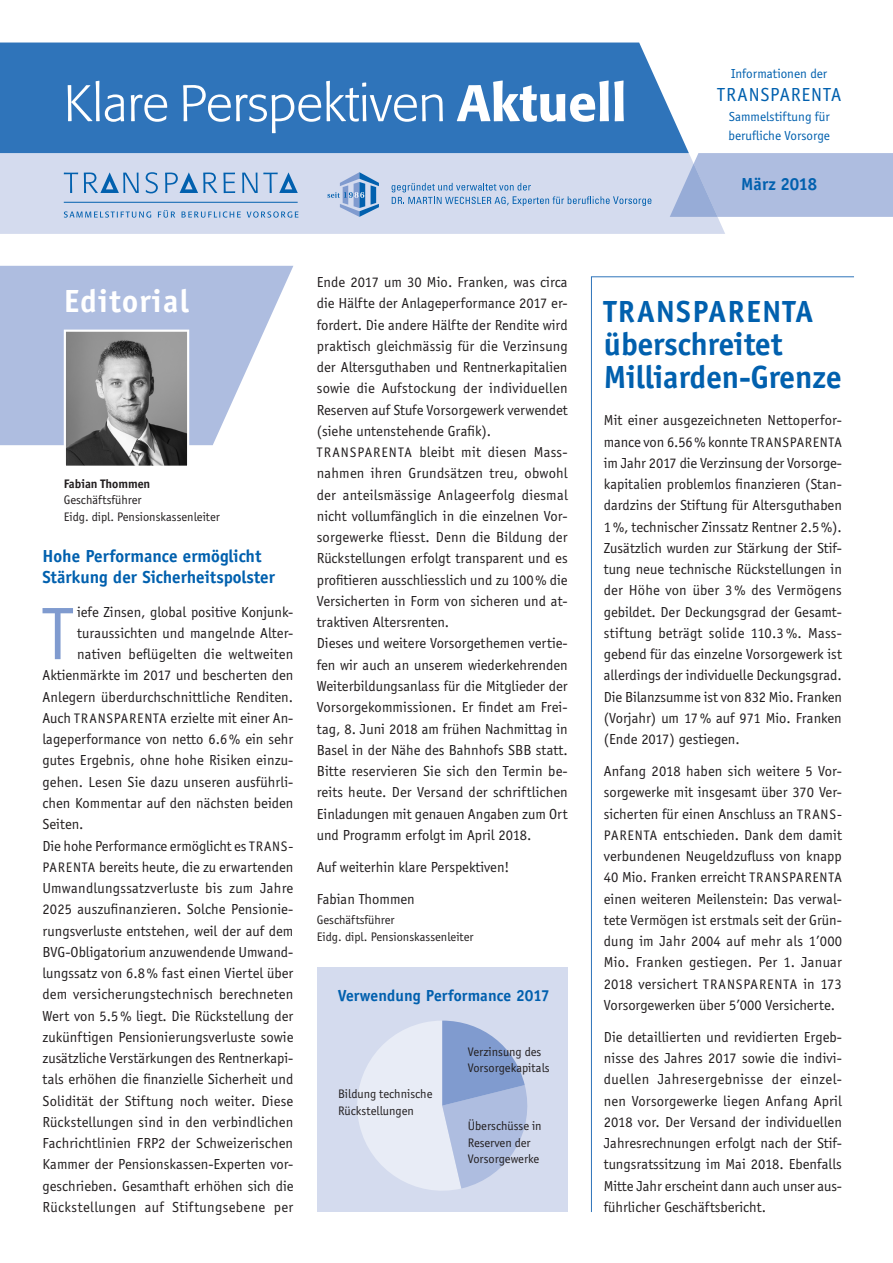
<style>
.page{position:relative;width:893px;height:1263px;background:#fff}
.page>*{position:absolute;margin:0;border:0;box-sizing:border-box;transform-origin:0 0}
.t1{font:67.8px "Futura";color:#809bcf}
.t2{font:300 51px "Formata";color:#fff}
.t3{font:700 33px/33px "Officina Sans";color:#0160ae}
.t4{font:700 33px "Officina Sans";letter-spacing:.04em;color:#fff}
.t5{font:700 31.5px "Officina Sans";letter-spacing:.05em;color:#0160ae}
.t6{font:19.5px "Officina Sans";letter-spacing:.045em;color:#0160ae}
.t7{font:700 18px/21.3px "Officina Sans";color:#0160ae}
.t8{font:700 16.5px "Officina Sans";letter-spacing:.005em;color:#0160ae}
.t9{font:15px/21.3px "Officina Sans";color:#231f20;text-align:justify}
.t10{font:15px "Officina Sans";letter-spacing:.025em;color:#231f20}
.t11{font:13.5px/19.5px "Officina Sans";color:#0160ae}
.t12{font:12.75px/16.5px "Officina Sans";color:#231f20}
.t13{font:700 12.75px "Officina Sans";color:#231f20}
.s1{font-weight:500}
.s2{font-size:14.25px}
</style>
<div class="page">
<svg style="left:0;top:266px;width:293px;height:179px;fill:#aebde0"></svg>
<div style="left:0;top:153px;width:725px;height:81px;background:#d4dbee"></div>
<svg style="left:670px;top:153px;width:223px;height:64px;background:#aebde0"></svg>
<div style="left:0;top:43px;width:689px;height:110px;background:#2f74ba"></div>
<svg style="left:64px;top:211px;width:87px;height:7px"></svg>
<svg style="left:158px;top:210px;width:17px;height:8px"></svg>
<svg style="left:181px;top:211px;width:60px;height:7px"></svg>
<svg style="left:247px;top:211px;width:51px;height:7px"></svg>
<svg style="left:64px;top:173px;width:14px;height:20px"></svg>
<svg style="left:84px;top:172px;width:55px;height:21px"></svg>
<svg style="left:146px;top:172px;width:12px;height:21px"></svg>
<svg style="left:165px;top:172px;width:52px;height:21px"></svg>
<svg style="left:223px;top:173px;width:12px;height:20px"></svg>
<svg style="left:242px;top:172px;width:56px;height:21px"></svg>
<hr style="left:64px;top:202px;width:234px;height:1px;background:#0160ae">
<svg style="left:327px;top:172px;width:52px;height:45px;background:#9db8dc"></svg>
<svg style="left:392px;top:183px;width:259px;height:23px;background:#b5c9e4"></svg>
<img style="left:67px;top:333px;width:119px;height:132px">
<div style="left:64px;top:330px;width:125px;height:138px;border:2px solid #fff"></div>
<svg style="left:591px;top:276px;width:263px;height:936px"></svg>
<div style="left:317px;top:967px;width:251px;height:245px;background:#d4dbee"></div>
<svg style="left:357px;top:1020px;width:171px;height:171px"></svg>
<h2 class="t2" style="left:64px;top:73px;width:564px">Klare Perspektiven <span class="s1">Aktuell</span></h2>
<p class="t11" style="left:731px;top:64px;width:98px">Informationen der</p>
<h3 class="t6" style="left:717px;top:84px;width:126px">TRANSPARENTA</h3>
<p class="t11" style="left:728px;top:107px;width:103px">Sammelstiftung für berufliche Vorsorge</p>
<p class="t7" style="left:741px;top:174px;width:77px">März 2018</p>
<h3 class="t4" style="left:64px;top:281px;width:126px">Editorial</h3>
<p class="t9" style="left:317px;top:272px;width:252px;text-align:left">Ende 2017 um 30 Mio. Franken, was circa die Hälfte der Anlageperformance 2017 er&shy;fordert. Die andere Hälfte der Rendite wird praktisch gleichmässig für die Verzinsung der Altersguthaben und Rentnerkapitalien sowie die Aufstockung der individuellen Reserven auf Stufe Vorsorgewerk verwendet (siehe untenstehende Grafik).<br><span class="s2">TRANSPARENTA</span> bleibt mit diesen Mass&shy;nahmen ihren Grundsätzen treu, obwohl der anteilsmässige Anlageerfolg diesmal nicht vollumfänglich in die einzelnen Vor&shy;sorgewerke fliesst. Denn die Bildung der Rückstellungen erfolgt transparent und es profitieren ausschliesslich und zu 100% die Versicherten in Form von sicheren und at&shy;traktiven Altersrenten.<br>Dieses und weitere Vorsorgethemen vertie&shy;fen wir auch an unserem wiederkehrenden Weiterbildungsanlass für die Mitglieder der Vorsorgekommissionen. Er findet am Frei&shy;tag, 8. Juni 2018 am frühen Nachmittag in Basel in der Nähe des Bahnhofs SBB statt.<br>Bitte reservieren Sie sich den Termin be&shy;reits heute. Der Versand der schriftlichen Einladungen mit genauen Angaben zum Ort und Programm erfolgt im April 2018.</p>
<p class="t9" style="left:317px;top:851px;width:194px;line-height:32px">Auf weiterhin klare Perspektiven!<br>Fabian Thommen</p>
<p class="t12" style="left:317px;top:912px;width:158px">Geschäftsführer<br>Eidg. dipl. Pensionskassenleiter</p>
<p class="t13" style="left:64px;top:476px;width:88px">Fabian Thommen</p>
<p class="t12" style="left:64px;top:492px;width:158px">Geschäftsführer<br>Eidg. dipl. Pensionskassenleiter</p>
<p class="t7" style="left:43px;top:545px;width:234px">Hohe Performance ermöglicht<br>Stärkung der Sicherheitspolster</p>
<h1 class="t1" style="left:42px;top:587px;width:33px">T</h1>
<p class="t9" style="left:77px;top:601px;width:218px">iefe Zinsen, global positive Konjunk-</p>
<p class="t9" style="left:77px;top:622px;width:218px">turaussichten und mangelnde Alter-</p>
<p class="t9" style="left:77px;top:644px;width:218px">nativen beflügelten die weltweiten</p>
<p class="t9" style="left:43px;top:665px;width:252px">Aktienmärkte im 2017 und bescherten den</p>
<p class="t9" style="left:43px;top:686px;width:252px">Anlegern überdurchschnittliche Renditen.</p>
<p class="t9" style="left:43px;top:707px;width:252px">Auch <span class="s2">TRANSPARENTA</span> erzielte mit einer An-</p>
<p class="t9" style="left:43px;top:729px;width:252px">lageperformance von netto 6.6% ein sehr</p>
<p class="t9" style="left:43px;top:750px;width:252px">gutes Ergebnis, ohne hohe Risiken einzu-</p>
<p class="t9" style="left:43px;top:771px;width:252px">gehen. Lesen Sie dazu unseren ausführli-</p>
<p class="t9" style="left:43px;top:792px;width:252px">chen Kommentar auf den nächsten beiden</p>
<p class="t9" style="left:43px;top:814px;width:43px">Seiten.</p>
<p class="t9" style="left:43px;top:835px;width:252px">Die hohe Performance ermöglicht es <span class="s2">TRANS-</span></p>
<p class="t9" style="left:43px;top:856px;width:252px"><span class="s2">PARENTA</span> bereits heute, die zu erwartenden</p>
<p class="t9" style="left:43px;top:878px;width:252px">Umwandlungssatzverluste bis zum Jahre</p>
<p class="t9" style="left:43px;top:899px;width:252px">2025 auszufinanzieren. Solche Pensionie-</p>
<p class="t9" style="left:43px;top:920px;width:252px">rungsverluste entstehen, weil der auf dem</p>
<p class="t9" style="left:43px;top:941px;width:252px">BVG-Obligatorium anzuwendende Umwand-</p>
<p class="t9" style="left:43px;top:963px;width:252px">lungssatz von 6.8% fast einen Viertel über</p>
<p class="t9" style="left:43px;top:984px;width:252px">dem versicherungstechnisch berechneten</p>
<p class="t9" style="left:43px;top:1005px;width:252px">Wert von 5.5% liegt. Die Rückstellung der</p>
<p class="t9" style="left:43px;top:1026px;width:252px">zukünftigen Pensionierungsverluste sowie</p>
<p class="t9" style="left:43px;top:1048px;width:252px">zusätzliche Verstärkungen des Rentnerkapi-</p>
<p class="t9" style="left:43px;top:1069px;width:252px">tals erhöhen die finanzielle Sicherheit und</p>
<p class="t9" style="left:43px;top:1090px;width:252px">Solidität der Stiftung noch weiter. Diese</p>
<p class="t9" style="left:43px;top:1111px;width:252px">Rückstellungen sind in den verbindlichen</p>
<p class="t9" style="left:43px;top:1133px;width:252px">Fachrichtlinien FRP2 der Schweizerischen</p>
<p class="t9" style="left:43px;top:1154px;width:252px">Kammer der Pensionskassen-Experten vor-</p>
<p class="t9" style="left:43px;top:1175px;width:253px">geschrieben. Gesamthaft erhöhen sich die</p>
<p class="t10" style="left:43px;top:1198px;width:252px">Rückstellungen auf Stiftungsebene per</p>
<p class="t8" style="left:338px;top:986px;width:213px">Verwendung Performance 2017</p>
<p class="t12" style="left:468px;top:1043px;width:83px">Verzinsung des<br>Vorsorgekapitals</p>
<p class="t12" style="left:338px;top:1086px;width:96px">Bildung technische<br>Rückstellungen</p>
<p class="t12" style="left:468px;top:1118px;width:75px">Überschüsse in<br>Reserven der<br>Vorsorgewerke</p>
<h3 class="t5" style="left:604px;top:292px;width:210px">TRANSPARENTA</h3>
<h3 class="t3" style="left:604px;top:327px;width:239px">überschreitet<br>Milliarden-Grenze</h3>
<p class="t9" style="left:604px;top:410px;width:240px">Mit einer ausgezeichneten Nettoperfor&shy;mance von 6.56% konnte <span class="s2">TRANSPARENTA </span>im Jahr 2017 die Verzinsung der Vorsorge&shy;kapitalien problemlos finanzieren (Stan&shy;dardzins der Stiftung für Altersguthaben 1%, technischer Zinssatz Rentner 2.5%).<br>Zusätzlich wurden zur Stärkung der Stif&shy;tung neue technische Rückstellungen in der Höhe von über 3% des Vermögens gebildet. Der Deckungsgrad der Gesamt&shy;stiftung beträgt solide 110.3 %. Mass&shy;gebend für das einzelne Vorsorgewerk ist allerdings der individuelle Deckungsgrad.<br>Die Bilanzsumme ist von 832 Mio. Franken (Vorjahr) um 17% auf 971 Mio. Franken (Ende 2017) gestiegen.</p>
<p class="t9" style="left:604px;top:760px;width:240px">Anfang 2018 haben sich weitere 5 Vor&shy;sorgewerke mit insgesamt über 370 Ver&shy;sicherten für einen Anschluss an <span class="s2">TRANS-PARENTA</span> entschieden. Dank dem damit verbundenen Neugeldzufluss von knapp 40 Mio. Franken erreicht <span class="s2">TRANSPARENTA </span>einen weiteren Meilenstein: Das verwal&shy;tete Vermögen ist erstmals seit der Grün&shy;dung im Jahr 2004 auf mehr als 1’000<br>Mio. Franken gestiegen. Per 1. Januar 2018 versichert <span class="s2">TRANSPARENTA</span> in 173<br>Vorsorgewerken über 5’000 Versicherte.</p>
<p class="t9" style="left:604px;top:1026px;width:240px">Die detaillierten und revidierten Ergeb&shy;nisse des Jahres 2017 sowie die indivi&shy;duellen Jahresergebnisse der einzel&shy;nen Vorsorgewerke liegen Anfang April 2018 vor. Der Versand der individuellen Jahresrechnungen erfolgt nach der Stif&shy;tungsratssitzung im Mai 2018. Ebenfalls Mitte Jahr erscheint dann auch unser aus&shy;führlicher Geschäftsbericht.</p>
</div>
